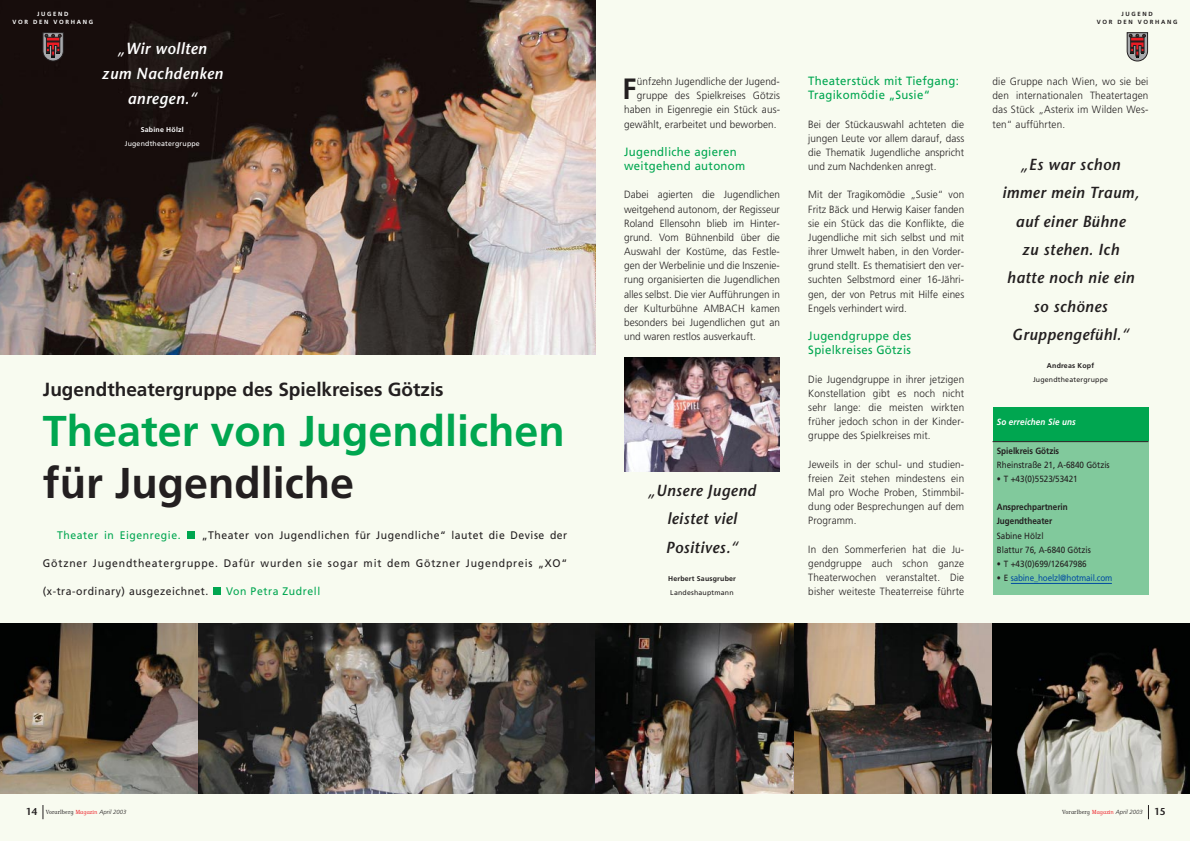
<style>
.page{position:relative;width:1190px;height:841px;background:#f8fbf0}
.page>*{position:absolute;margin:0;border:0;box-sizing:border-box;transform-origin:0 0}
.t1{font:700 43.1px "Frutiger";color:#00a650}
.t2{font:700 43.1px "Frutiger";color:#231f20}
.t3{font:700 29.3px "Frutiger";color:#231f20;scale:.95 1}
.t4{font:700 19px "Frutiger";color:#231f20}
.t5{font:italic 600 16px/28.3px "Stone Sans";letter-spacing:.03em;color:#231f20;text-align:center;scale:.95 1}
.t6{font:italic 600 16px/25px "Stone Sans";letter-spacing:.03em;color:#fff;text-align:center;scale:.95 1}
.t7{font:12px/14.2px "Frutiger";letter-spacing:.03em;color:#00a650;scale:.95 1}
.t8{font:11px "Frutiger";letter-spacing:.05em;color:#231f20;scale:.95 1}
.t9{font:11px "Frutiger";letter-spacing:.08em;color:#231f20;scale:.95 1}
.t10{font:11px "Frutiger";letter-spacing:.055em;color:#00a650;scale:.95 1}
.t11{font:300 10.5px/14.2px "Frutiger";letter-spacing:.01em;color:#231f20;text-align:justify;scale:.95 1}
.t12{font:9px/14.2px "Frutiger";color:#231f20;scale:.9 1}
.t13{font:700 9px/14.2px "Frutiger";color:#231f20;scale:.9 1}
.t14{font:9px "Frutiger";letter-spacing:-.015em;color:#034ea2;scale:.9 1}
.t15{font:italic 700 9px "Frutiger";letter-spacing:.015em;color:#fff;scale:.9 1}
.t16{font:7px "Frutiger";letter-spacing:.03em;color:#231f20}
.t17{font:700 7px "Frutiger";letter-spacing:.03em;color:#231f20}
.t18{font:7px "Frutiger";letter-spacing:.03em;color:#fff}
.t19{font:700 7px "Frutiger";letter-spacing:.03em;color:#fff}
.t20{font:300 6px "Vorarlberger";letter-spacing:.03em;color:#231f20;scale:.9 1}
.t21{font:700 6px/7.2px "Frutiger";letter-spacing:.28em;color:#fff;text-align:center}
.t22{font:700 6px/7.2px "Frutiger";letter-spacing:.28em;color:#231f20;text-align:center}
.s1{color:#231f20}
.s2{font-family:"Stone Sans";font-weight:600;font-size:10px}
.s3{color:#ed1c24}
.s4{font-family:"Frutiger";font-style:italic}
</style>
<div class="page">
<img style="left:0;top:0;width:596px;height:354px">
<div style="left:213px;top:587px;width:8px;height:8px;background:#00a650"></div>
<div style="left:187px;top:531px;width:8px;height:8px;background:#00a650"></div>
<svg style="left:43px;top:805px;width:1px;height:14px"></svg>
<img style="left:624px;top:358px;width:156px;height:113px">
<img style="left:0;top:624px;width:199px;height:170px">
<img style="left:199px;top:624px;width:397px;height:170px">
<svg style="left:43px;top:32px;width:21px;height:29px"></svg>
<svg style="left:1148px;top:805px;width:1px;height:14px"></svg>
<img style="left:596px;top:624px;width:198px;height:170px">
<img style="left:794px;top:624px;width:199px;height:170px">
<svg style="left:993px;top:624px;width:197px;height:170px;background:#4a4740"></svg>
<svg style="left:1127px;top:32px;width:21px;height:29px"></svg>
<div style="left:993px;top:407px;width:155px;height:35px;background:#00a650"></div>
<div style="left:993px;top:442px;width:155px;height:153px;background:#81c99c"></div>
<hr style="left:993px;top:441px;width:155px;height:1px;background:#231f20">
<hr style="left:1011px;top:583px;width:101px;height:1px;background:#034ea2">
<p class="t21" style="left:13px;top:11px;width:82px">JUGEND<br>VOR DEN VORHANG</p>
<h3 class="t6" style="left:102px;top:37px;width:129px">„Wir wollten zum Nachdenken anregen.“</h3>
<p class="t19" style="left:141px;top:126px;width:44px">Sabine Hölzl</p>
<p class="t18" style="left:125px;top:140px;width:77px">Jugendtheatergruppe</p>
<h3 class="t4" style="left:43px;top:381px;width:402px">Jugendtheatergruppe des Spielkreises Götzis</h3>
<h1 class="t1" style="left:43px;top:414px;width:523px">Theater von Jugendlichen</h1>
<h1 class="t2" style="left:43px;top:466px;width:313px">für Jugendliche</h1>
<p class="t10" style="left:57px;top:530px;width:132px">Theater in Eigenregie.</p>
<p class="t8" style="left:202px;top:530px;width:386px">„Theater von Jugendlichen für Jugendliche“ lautet die Devise der</p>
<p class="t9" style="left:43px;top:559px;width:554px">Götzner Jugendtheatergruppe. Dafür wurden sie sogar mit dem Götzner Jugendpreis „XO“</p>
<p class="t8" style="left:43px;top:587px;width:176px">(x-tra-ordinary) ausgezeichnet.</p>
<p class="t10" style="left:226px;top:587px;width:101px">Von Petra Zudrell</p>
<h2 class="t3" style="left:623px;top:77px;width:16px">F</h2>
<p class="t11" style="left:637px;top:75px;width:152px">ünfzehn Jugendliche der Jugend-</p>
<p class="t11" style="left:637px;top:89px;width:152px">gruppe des Spielkreises Götzis</p>
<p class="t11" style="left:624px;top:103px;width:166px">haben in Eigenregie ein Stück aus-</p>
<p class="t11" style="left:624px;top:118px;width:162px">gewählt, erarbeitet und beworben.</p>
<p class="t7" style="left:624px;top:146px;width:129px">Jugendliche agieren weitgehend autonom</p>
<p class="t11" style="left:624px;top:188px;width:166px">Dabei agierten die Jugendlichen weitgehend autonom, der Regisseur Roland Ellensohn blieb im Hinter&shy;grund. Vom Bühnenbild über die Auswahl der Kostüme, das Festle&shy;gen der Werbelinie und die Inszenie&shy;rung organisierten die Jugendlichen alles selbst. Die vier Aufführungen in der Kulturbühne AMBACH kamen besonders bei Jugendlichen gut an und waren restlos ausverkauft.</p>
<h3 class="t5" style="left:648px;top:478px;width:115px">„Unsere Jugend leistet viel<br>Positives.“</h3>
<p class="t17" style="left:668px;top:576px;width:69px">Herbert Sausgruber</p>
<p class="t16" style="left:670px;top:590px;width:65px">Landeshauptmann</p>
<p class="t7" style="left:808px;top:75px;width:160px">Theaterstück mit Tiefgang:<br>Tragikomödie „Susie“</p>
<p class="t11" style="left:808px;top:118px;width:166px">Bei der Stückauswahl achteten die jungen Leute vor allem darauf, dass die Thematik Jugendliche anspricht und zum Nachdenken anregt.</p>
<p class="t11" style="left:808px;top:188px;width:166px">Mit der Tragikomödie „Susie“ von Fritz Bäck und Herwig Kaiser fanden sie ein Stück das die Konflikte, die Jugendliche mit sich selbst und mit ihrer Umwelt haben, in den Vorder&shy;grund stellt. Es thematisiert den ver&shy;suchten Selbstmord einer 16-Jähri&shy;gen, der von Petrus mit Hilfe eines Engels verhindert wird.</p>
<p class="t7" style="left:808px;top:330px;width:110px">Jugendgruppe des<br>Spielkreises Götzis</p>
<p class="t11" style="left:808px;top:373px;width:166px">Die Jugendgruppe in ihrer jetzigen Konstellation gibt es noch nicht sehr lange: die meisten wirkten früher jedoch schon in der Kinder&shy;gruppe des Spielkreises mit.</p>
<p class="t11" style="left:808px;top:458px;width:166px">Jeweils in der schul- und studien&shy;freien Zeit stehen mindestens ein Mal pro Woche Proben, Stimmbil&shy;dung oder Besprechungen auf dem Programm.</p>
<p class="t11" style="left:808px;top:543px;width:166px">In den Sommerferien hat die Ju&shy;gendgruppe auch schon ganze Theaterwochen veranstaltet. Die bisher weiteste Theaterreise führte</p>
<p class="t22" style="left:1097px;top:11px;width:82px">JUGEND<br>VOR DEN VORHANG</p>
<p class="t11" style="left:993px;top:75px;width:166px">die Gruppe nach Wien, wo sie bei den internationalen Theatertagen das Stück „Asterix im Wilden Wes&shy;ten“ aufführten.</p>
<h3 class="t5" style="left:1002px;top:152px;width:146px">„Es war schon immer mein Traum, auf einer Bühne<br>zu stehen. Ich hatte noch nie ein so schönes<br>Gruppengefühl.“</h3>
<p class="t17" style="left:1047px;top:363px;width:49px">Andreas Kopf</p>
<p class="t16" style="left:1033px;top:377px;width:77px">Jugendtheatergruppe</p>
<p class="t15" style="left:997px;top:418px;width:89px">So erreichen Sie uns</p>
<p class="t13" style="left:997px;top:444px;width:71px">Spielkreis Götzis</p>
<p class="t12" style="left:997px;top:458px;width:127px">Rheinstraße 21, A-6840 Götzis</p>
<p class="t12" style="left:997px;top:472px;width:91px">• T +43(0)5523/53421</p>
<p class="t13" style="left:997px;top:501px;width:80px">Ansprechpartnerin<br>Jugendtheater</p>
<p class="t12" style="left:997px;top:529px;width:106px">Sabine Hölzl<br>Blattur 76, A-6840 Götzis</p>
<p class="t12" style="left:997px;top:557px;width:101px">• T +43(0)699/12647986</p>
<p class="t14" style="left:997px;top:574px;width:130px"><span class="s1">• E</span> sabine_hoelzl@hotmail.com</p>
<p class="t20" style="left:26px;top:810px;width:113px"><span class="s2">14</span> Vorarlberg <span class="s3">Magazin</span> <span class="s4">April 2003</span></p>
<p class="t20" style="left:1062px;top:810px;width:116px">Vorarlberg <span class="s3">Magazin</span> <span class="s4">April 2003</span> <span class="s2">15</span></p>
</div>
